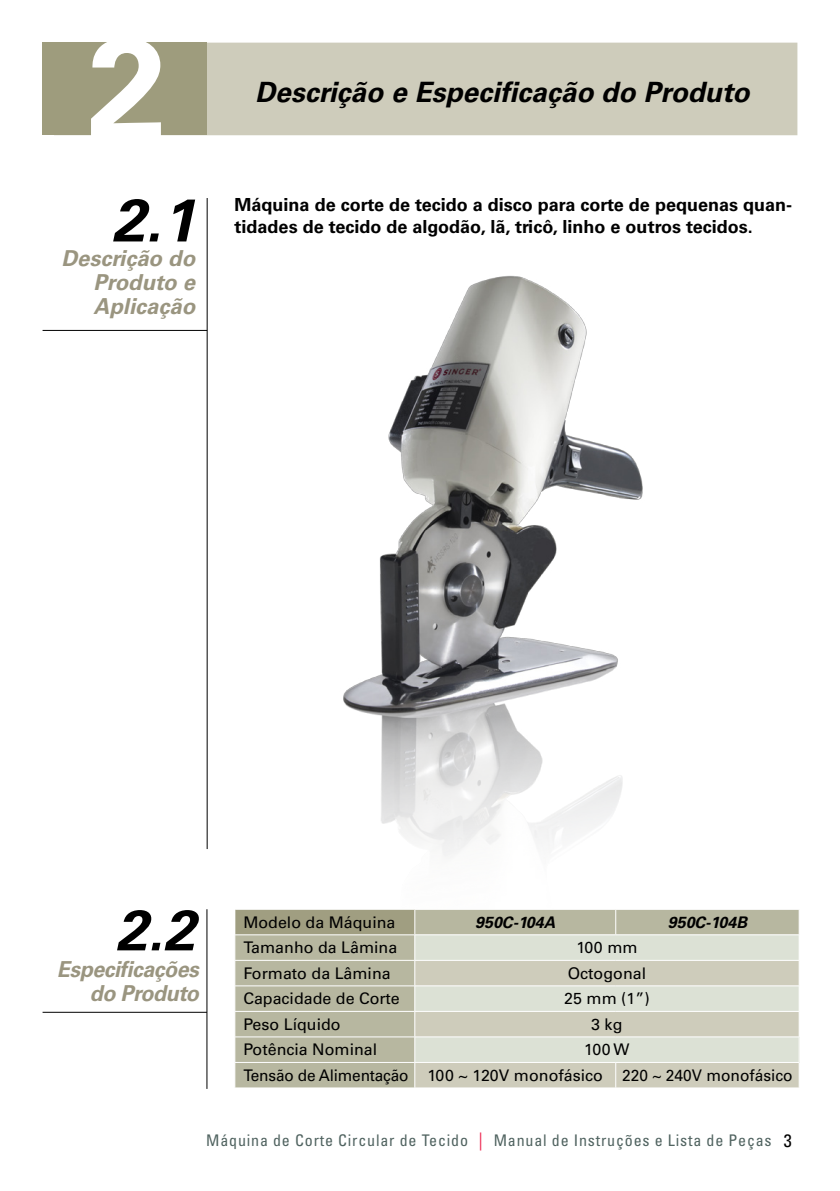
<style>
.page{position:relative;width:840px;height:1191px;background:#fff}
.page>*{position:absolute;margin:0;border:0;box-sizing:border-box;transform-origin:0 0}
.t1{font:700 142.4px "Univers LT Std";color:#fff}
.t2{font:italic 700 60px "Univers LT Std";color:#000}
.t3{font:italic 700 57px "Univers LT Std";color:#000}
.t4{font:italic 700 28px "Univers LT Std";color:#000}
.t5{font:italic 700 22px/24px "Univers LT Std";letter-spacing:-.02em;color:#9a9580;text-align:justify}
.t6{font:700 18px/21.6px "Univers LT Std";color:#000}
.t7{font:16px/25.6px "Univers LT Std";color:#000}
.t8{font:condensed 16px "Univers LT Std";letter-spacing:.05em;color:#506360}
.t9{font:italic 700 16px "Univers LT Std";color:#000}
.s1{font-size:18px;color:#ed2951}
.s2{font-size:18px;color:#000}
</style>
<div class="page">
<div style="left:207px;top:43px;width:590px;height:92px;background:#ceccbb"></div>
<div style="left:43px;top:43px;width:164px;height:92px;background:#9e9c7d"></div>
<img style="left:343px;top:275px;width:300px;height:582px">
<hr style="left:43px;top:330px;width:164px;height:1px;background:#000">
<hr style="left:207px;top:198px;width:1px;height:651px;background:#000">
<hr style="left:206px;top:909px;width:1px;height:180px;background:#000">
<hr style="left:43px;top:1012px;width:164px;height:1px;background:#000">
<svg style="left:235px;top:909px;width:564px;height:178px;background:#c9cab9"></svg>
<h1 class="t1" style="left:87px;top:5px;width:81px">2</h1>
<h2 class="t2" style="left:112px;top:185px;width:85px">2.1</h2>
<h3 class="t5" style="left:93px;top:246px;width:103px;text-indent:-32px">Descrição do Produto e Aplicação</h3>
<h3 class="t4" style="left:255px;top:76px;width:495px">Descrição e Especificação do Produto</h3>
<p class="t6" style="left:234px;top:194px;width:558px">Máquina de corte de tecido a disco para corte de pequenas quan&shy;tidades de tecido de algodão, lã, tricô, linho e outros tecidos.</p>
<h3 class="t3" style="left:115px;top:897px;width:81px">2.2</h3>
<h3 class="t5" style="left:57px;top:957px;width:143px;text-align:right">Especificações do Produto</h3>
<p class="t7" style="left:243px;top:909px;width:154px">Modelo da Máquina</p>
<p class="t9" style="left:475px;top:913px;width:81px">950C-104A</p>
<p class="t9" style="left:667px;top:913px;width:81px">950C-104B</p>
<p class="t7" style="left:243px;top:935px;width:155px">Tamanho da Lâmina</p>
<p class="t7" style="left:576px;top:935px;width:63px">100 mm</p>
<p class="t7" style="left:243px;top:960px;width:149px">Formato da Lâmina</p>
<p class="t7" style="left:567px;top:960px;width:80px">Octogonal</p>
<p class="t7" style="left:243px;top:986px;width:158px">Capacidade de Corte</p>
<p class="t7" style="left:564px;top:986px;width:87px">25 mm (1”)</p>
<p class="t7" style="left:243px;top:1011px;width:99px">Peso Líquido</p>
<p class="t7" style="left:591px;top:1011px;width:33px">3 kg</p>
<p class="t7" style="left:243px;top:1037px;width:135px">Potência Nominal</p>
<p class="t7" style="left:243px;top:1037px;width:550px;text-indent:341px">100 W<br>Tensão de Alimentação 100 ~ 120V monofásico 220 ~ 240V monofásico</p>
<p class="t8" style="left:206px;top:1130px;width:586px">Máquina de Corte Circular de Tecido <span class="s1">|</span> Manual de Instruções e Lista de Peças <span class="s2">3</span></p>
</div>
